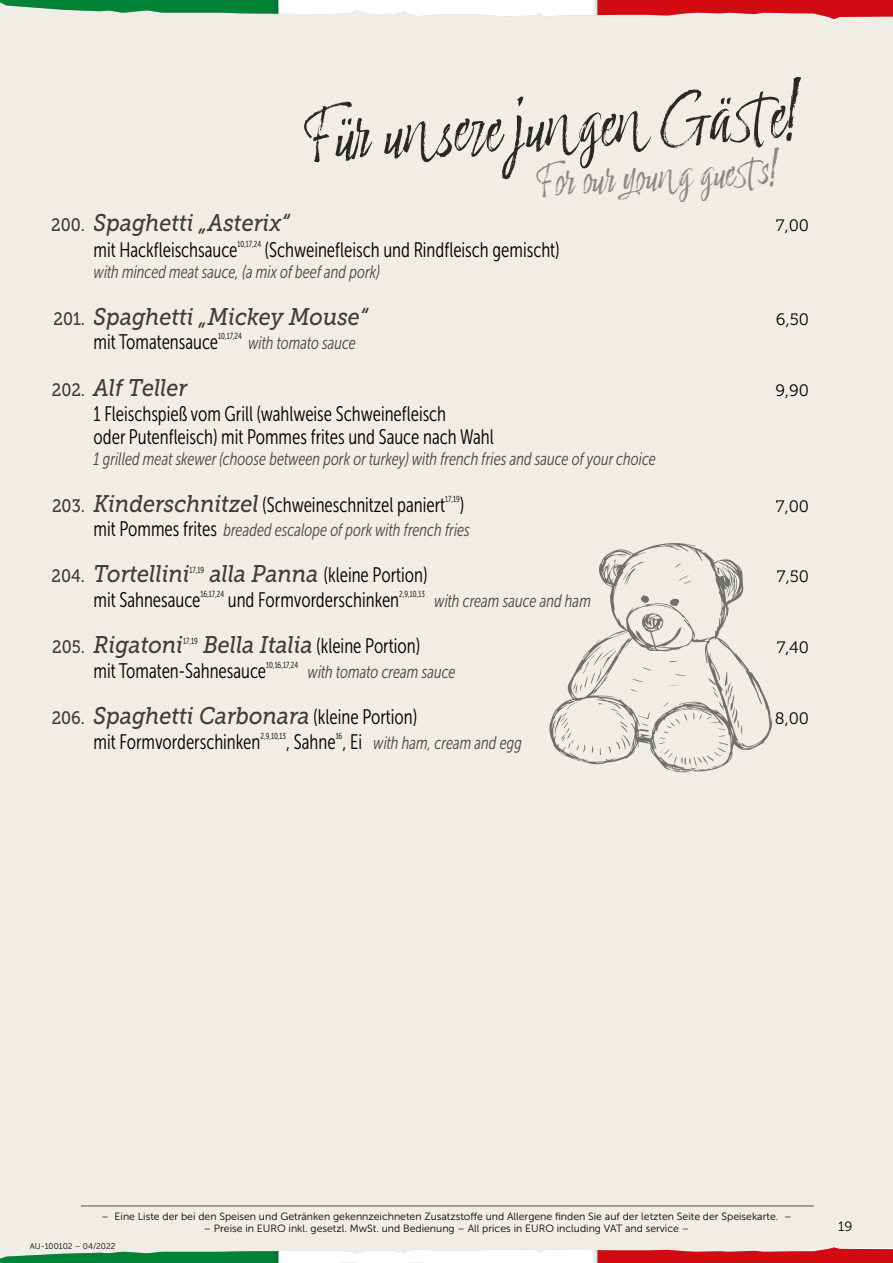
<style>
.page{position:relative;width:893px;height:1263px;background:#f0ece6}
.page>*{position:absolute;margin:0;border:0;box-sizing:border-box;transform-origin:0 0}
.t1{font:italic 66.6px "Adore You";color:#282827}
.t2{font:italic 40.5px "Adore You";color:#878787}
.t3{font:italic 24px "Museo Slab 500";color:#3c3c3b;scale:.9 1}
.t4{font:21px/22.5px "Museo Sans Cond 300";color:#000;scale:.9 1}
.t5{font:italic 18px "Museo Sans Cond 300";color:#4a4a49;scale:.9 1}
.t6{font:16.5px "Museo Slab 300";color:#000}
.t7{font:13.5px "Museo Sans 300";color:#000}
.t8{font:10.5px "Museo Sans 300";color:#000}
.t9{font:8.7px "Museo Sans Cond 300";color:#000;scale:.9 1}
.t10{font:8.25px "Museo Sans 300";color:#000}
.s1{font-style:normal;font-size:18px}
.s2{font-family:"Museo Slab 500";font-size:18px;color:#3c3c3b}
.s3{font-family:"Museo Slab 500";font-style:italic;font-size:24px;color:#3c3c3b}
.s4{font-style:normal;font-size:21px;color:#000}
.s5{font-family:"Museo Sans Cond 300";font-style:normal;font-size:21px;color:#000}
</style>
<div class="page">
<hr style="left:81px;top:1205px;width:733px;height:1px;background:#575756">
<svg style="left:0;top:0;width:893px;height:19px"></svg>
<svg style="left:0;top:1247px;width:893px;height:16px"></svg>
<svg style="left:549px;top:543px;width:224px;height:230px"></svg>
<svg style="left:632px;top:679px;width:10px;height:3px"></svg>
<svg style="left:643px;top:667px;width:9px;height:3px"></svg>
<svg style="left:631px;top:689px;width:7px;height:3px"></svg>
<svg style="left:638px;top:713px;width:12px;height:13px"></svg>
<svg style="left:670px;top:599px;width:9px;height:8px"></svg>
<div style="left:641px;top:595px;width:8px;height:8px;background:#706f6f;border-radius:3px"></div>
<svg style="left:679px;top:575px;width:9px;height:6px"></svg>
<svg style="left:684px;top:581px;width:7px;height:3px"></svg>
<svg style="left:675px;top:563px;width:9px;height:9px"></svg>
<svg style="left:592px;top:703px;width:38px;height:52px"></svg>
<svg style="left:553px;top:702px;width:33px;height:50px"></svg>
<svg style="left:659px;top:672px;width:83px;height:96px"></svg>
<svg style="left:573px;top:639px;width:43px;height:54px"></svg>
<svg style="left:613px;top:554px;width:32px;height:30px"></svg>
<h1 class="t1" style="left:297px;top:98px;width:501px;rotate:-3deg">Für uns er e jungen Gäste!</h1>
<h2 class="t2" style="left:532px;top:158px;width:246px;rotate:-3deg">For our young guests!</h2>
<p class="t3" style="left:51px;top:210px;width:267px"><span class="s1">200.</span> Spaghetti „Asterix“</p>
<p class="t6" style="left:776px;top:216px;width:35px">7,00</p>
<p class="t4" style="left:94px;top:239px;width:161px">mit Hackfleischsauce</p>
<p class="t9" style="left:237px;top:240px;width:28px">10,17,24</p>
<p class="t4" style="left:265px;top:239px;width:329px">(Schweinefleisch und Rindfleisch gemischt)</p>
<p class="t5" style="left:94px;top:262px;width:320px">with minced meat sauce, (a mix of beef and pork)</p>
<p class="t3" style="left:54px;top:303px;width:351px"><span class="s1">201.</span> Spaghetti „Mickey Mouse“</p>
<p class="t6" style="left:776px;top:310px;width:35px">6,50</p>
<p class="t4" style="left:94px;top:330px;width:140px">mit Tomatensauce</p>
<p class="t9" style="left:218px;top:332px;width:28px">10,17,24</p>
<p class="t5" style="left:248px;top:333px;width:121px">with tomato sauce</p>
<p class="t3" style="left:52px;top:374px;width:152px"><span class="s1">202.</span> Alf Teller</p>
<p class="t6" style="left:775px;top:381px;width:35px">9,90</p>
<p class="t4" style="left:94px;top:403px;width:446px">1 Fleischspieß vom Grill (wahlweise Schweinefleisch<br>oder Putenfleisch) mit Pommes frites und Sauce nach Wahl</p>
<p class="t5" style="left:94px;top:449px;width:626px">1 grilled meat skewer (choose between pork or turkey) with french fries and sauce of your choice</p>
<p class="t4" style="left:52px;top:493px;width:438px"><span class="s2">203.</span> <span class="s3">Kinderschnitzel</span> (Schweineschnitzel paniert</p>
<p class="t9" style="left:445px;top:494px;width:18px">17,19</p>
<p class="t4" style="left:460px;top:493px;width:6px">)</p>
<p class="t6" style="left:776px;top:497px;width:35px">7,00</p>
<p class="t5" style="left:94px;top:520px;width:420px"><span class="s4">mit Pommes frites</span> breaded escalope of pork with french fries</p>
<p class="t3" style="left:52px;top:561px;width:155px"><span class="s1">204.</span> Tortellini</p>
<p class="t9" style="left:190px;top:565px;width:18px">17,19</p>
<p class="t4" style="left:210px;top:564px;width:243px"><span class="s3">alla Panna</span> (kleine Portion)</p>
<p class="t6" style="left:777px;top:568px;width:34px">7,50</p>
<p class="t4" style="left:94px;top:588px;width:120px">mit Sahnesauce</p>
<p class="t9" style="left:200px;top:589px;width:28px">16,17,24</p>
<p class="t4" style="left:228px;top:588px;width:192px">und Formvorderschinken</p>
<p class="t9" style="left:399px;top:589px;width:30px">2,9,10,13</p>
<p class="t5" style="left:434px;top:591px;width:176px">with cream sauce and ham</p>
<p class="t3" style="left:52px;top:632px;width:147px"><span class="s1">205.</span> Rigatoni</p>
<p class="t9" style="left:183px;top:636px;width:18px">17,19</p>
<p class="t4" style="left:203px;top:635px;width:242px"><span class="s3">Bella Italia</span> (kleine Portion)</p>
<p class="t6" style="left:777px;top:639px;width:34px">7,40</p>
<p class="t4" style="left:94px;top:659px;width:193px">mit Tomaten-Sahnesauce</p>
<p class="t9" style="left:266px;top:660px;width:37px">10,16,17,24</p>
<p class="t5" style="left:308px;top:662px;width:166px">with tomato cream sauce</p>
<p class="t3" style="left:52px;top:703px;width:407px"><span class="s1">206.</span> Spaghetti Carbonara <span class="s5">(kleine Portion)</span></p>
<p class="t6" style="left:775px;top:710px;width:36px">8,00</p>
<p class="t4" style="left:94px;top:730px;width:187px">mit Formvorderschinken</p>
<p class="t9" style="left:260px;top:731px;width:30px">2,9,10,13</p>
<p class="t4" style="left:286px;top:730px;width:57px">, Sahne</p>
<p class="t9" style="left:336px;top:731px;width:9px">16</p>
<p class="t5" style="left:342px;top:733px;width:201px"><span class="s4">, Ei</span> with ham, cream and egg</p>
<p class="t8" style="left:101px;top:1210px;width:691px">– Eine Liste der bei den Speisen und Getränken gekennzeichneten Zusatzstoffe und Allergene finden Sie auf der letzten Seite der Speisekarte. –</p>
<p class="t8" style="left:204px;top:1223px;width:487px">– Preise in EURO inkl. gesetzl. MwSt. und Bedienung – All prices in EURO including VAT and service –</p>
<p class="t10" style="left:30px;top:1242px;width:87px">AU-100102 – 04/2022</p>
<p class="t7" style="left:838px;top:1219px;width:16px">19</p>
</div>
